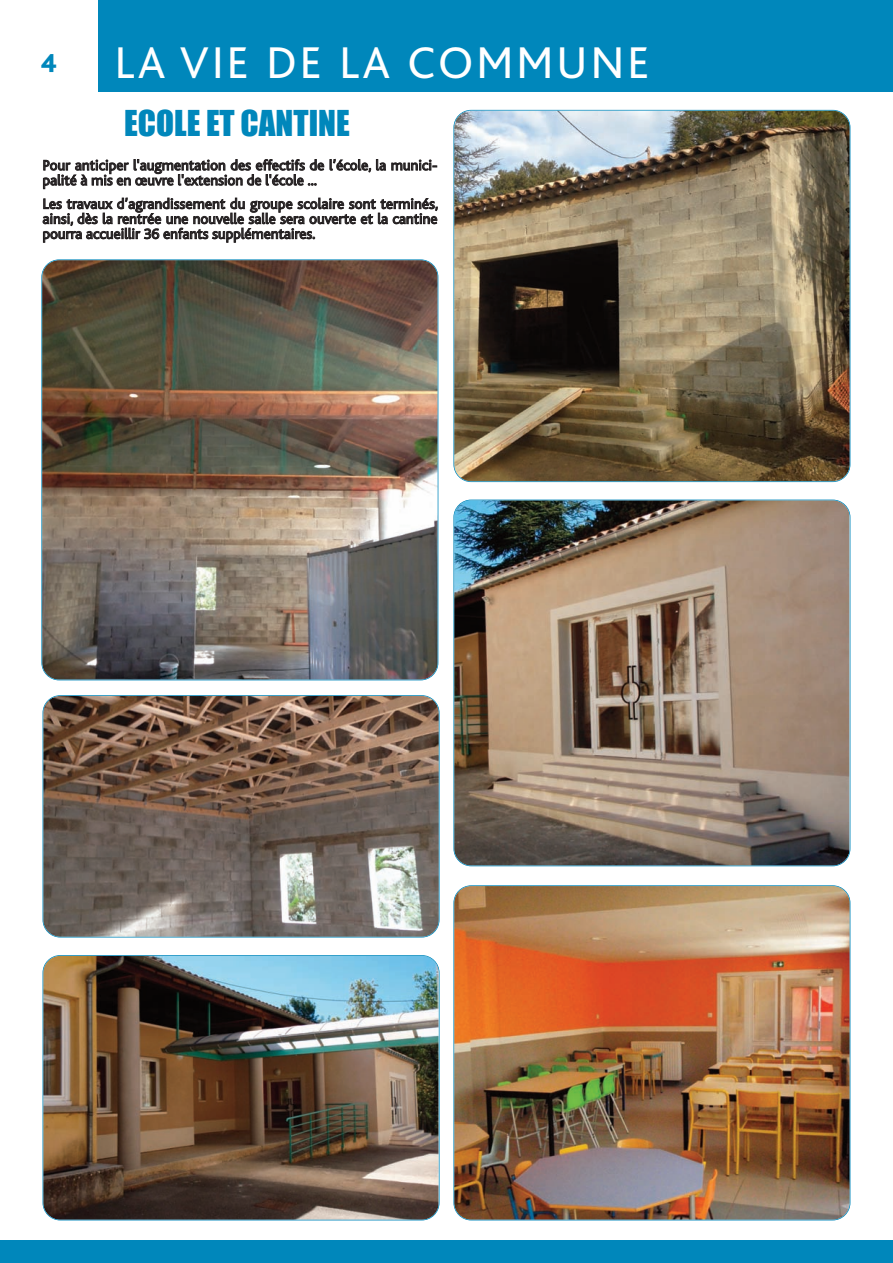
<style>
.page{position:relative;width:893px;height:1263px;background:#fff}
.page>*{position:absolute;margin:0;border:0;box-sizing:border-box;transform-origin:0 0}
.t1{font:46.5px "Bliss";letter-spacing:.07em;color:#fff}
.t2{font:33px "Impact";color:#0087bb}
.t3{font:800 27px "Bliss";color:#0087bb}
.t4{font:15px/15px "Bliss";color:#231f20}
</style>
<div class="page">
<div style="left:0;top:1241px;width:893px;height:22px;background:#0087bb"></div>
<div style="left:99px;top:0;width:794px;height:92px;background:#0087bb"></div>
<img style="left:41px;top:259px;width:397px;height:421px">
<svg style="left:43px;top:695px;width:397px;height:242px"></svg>
<img style="left:453px;top:110px;width:397px;height:372px">
<img style="left:43px;top:955px;width:397px;height:265px">
<img style="left:453px;top:500px;width:397px;height:366px">
<img style="left:453px;top:885px;width:397px;height:335px">
<svg style="left:43px;top:159px;width:394px;height:30px"></svg>
<svg style="left:43px;top:197px;width:395px;height:46px"></svg>
<h3 class="t3" style="left:41px;top:53px;width:17px">4</h3>
<h1 class="t1" style="left:115px;top:45px;width:536px">LA VIE DE LA COMMUNE</h1>
<h2 class="t2" style="left:124px;top:112px;width:227px">ECOLE ET CANTINE</h2>
<p class="t4" style="left:43px;top:159px;width:396px">Pour anticiper l'augmentation des effectifs de l’école, la munici&shy;palité à mis en œuvre l'extension de l'école ...</p>
<p class="t4" style="left:43px;top:198px;width:397px;text-align:justify">Les travaux d’agrandissement du groupe scolaire sont terminés, ainsi, dès la rentrée une nouvelle salle sera ouverte et la cantine pourra accueillir 36 enfants supplémentaires.</p>
</div>
